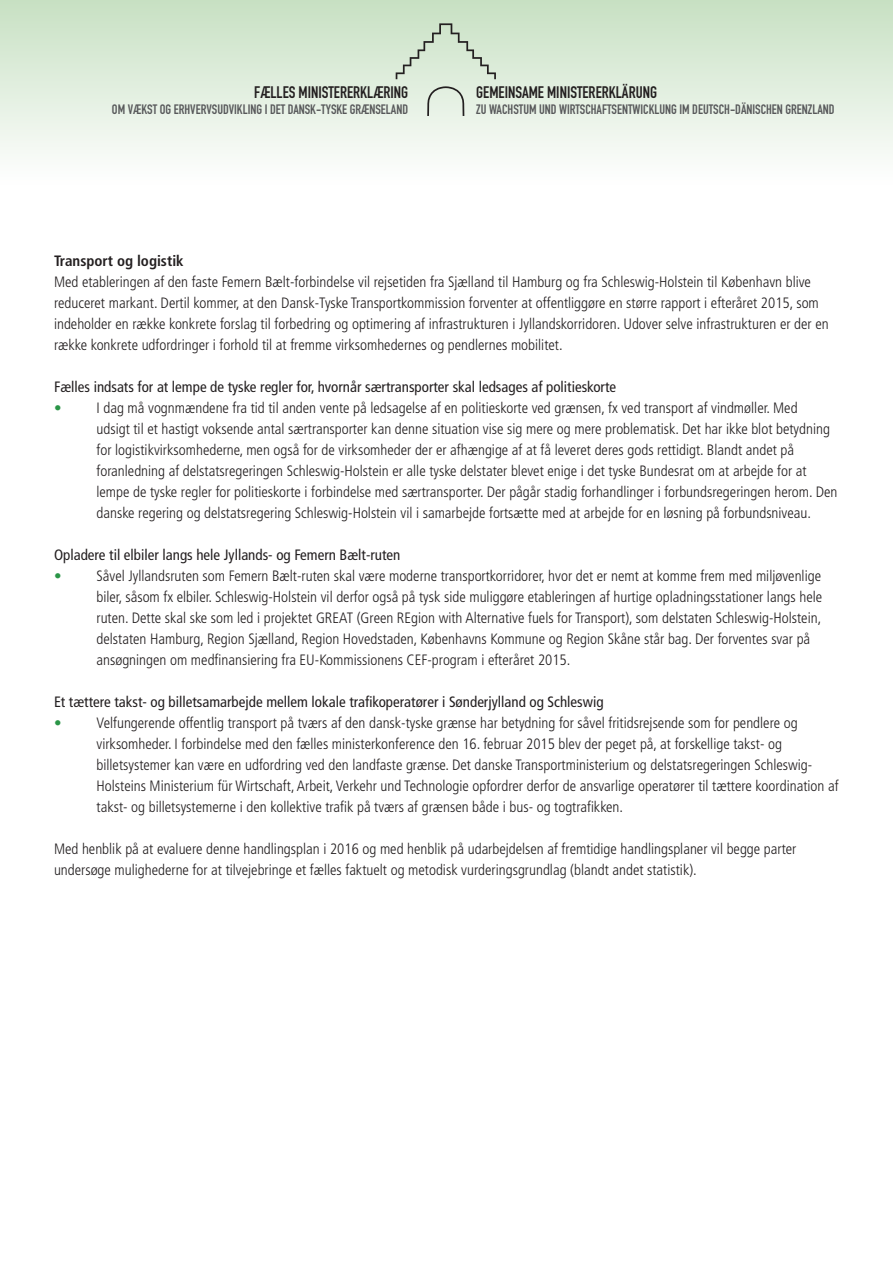
<style>
.page{position:relative;width:893px;height:1263px;background:#fff}
.page>*{position:absolute;margin:0;border:0;box-sizing:border-box;transform-origin:0 0}
.t1{font:16.5px "DIN Engschrift";color:#231f20}
.t2{font:300 condensed 15px/21px "Frutiger";color:#231f20}
.t3{font:condensed 15px "Frutiger";color:#231f20}
.t4{font:700 condensed 15px "Frutiger";color:#231f20}
.t5{font:13.5px "DIN Engschrift";color:#57585a}
.s1{color:#2a9547}
</style>
<div class="page">
<div style="left:0;top:0;width:893px;height:185px;background:linear-gradient(to bottom,#c7e0c3,#fff)"></div>
<svg style="left:396px;top:23px;width:100px;height:56px;background:#cadbc7"></svg>
<svg style="left:427px;top:86px;width:37px;height:30px"></svg>
<p class="t1" style="left:254px;top:82px;width:155px">FÆLLES MINISTERERKLÆRING</p>
<p class="t5" style="left:112px;top:102px;width:298px">OM VÆKST OG ERHVERVSUDVIKLING I DET DANSK-TYSKE GRÆNSELAND</p>
<p class="t1" style="left:476px;top:82px;width:182px">GEMEINSAME MINISTERERKLÄRUNG</p>
<p class="t5" style="left:476px;top:102px;width:360px">ZU WACHSTUM UND WIRTSCHAFTSENTWICKLUNG IM DEUTSCH-DÄNISCHEN GRENZLAND</p>
<p class="t4" style="left:54px;top:252px;width:131px">Transport og logistik</p>
<p class="t2" style="left:54px;top:272px;width:776px">Med etableringen af den faste Femern Bælt-forbindelse vil rejsetiden fra Sjælland til Hamburg og fra Schleswig-Holstein til København blive reduceret markant. Dertil kommer, at den Dansk-Tyske Transportkommission forventer at offentliggøre en større rapport i efteråret 2015, som indeholder en række konkrete forslag til forbedring og optimering af infrastrukturen i Jyllandskorridoren. Udover selve infrastrukturen er der en række konkrete udfordringer i forhold til at fremme virksomhedernes og pendlernes mobilitet.</p>
<p class="t3" style="left:54px;top:378px;width:564px">Fælles indsats for at lempe de tyske regler for, hvornår særtransporter skal ledsages af politieskorte</p>
<p class="t2" style="left:97px;top:398px;width:742px;text-indent:-43px"><span class="s1">•</span> I dag må vognmændene fra tid til anden vente på ledsagelse af en politieskorte ved grænsen, fx ved transport af vindmøller. Med<br>udsigt til et hastigt voksende antal særtransporter kan denne situation vise sig mere og mere problematisk. Det har ikke blot betydning for logistikvirksomhederne, men også for de virksomheder der er afhængige af at få leveret deres gods rettidigt. Blandt andet på foranledning af delstatsregeringen Schleswig-Holstein er alle tyske delstater blevet enige i det tyske Bundesrat om at arbejde for at lempe de tyske regler for politieskorte i forbindelse med særtransporter. Der pågår stadig forhandlinger i forbundsregeringen herom. Den danske regering og delstatsregering Schleswig-Holstein vil i samarbejde fortsætte med at arbejde for en løsning på forbundsniveau.</p>
<p class="t3" style="left:54px;top:546px;width:348px">Opladere til elbiler langs hele Jyllands- og Femern Bælt-ruten</p>
<p class="t2" style="left:97px;top:566px;width:727px;text-indent:-43px"><span class="s1">•</span> Såvel Jyllandsruten som Femern Bælt-ruten skal være moderne transportkorridorer, hvor det er nemt at komme frem med miljøvenlige biler, såsom fx elbiler. Schleswig-Holstein vil derfor også på tysk side muliggøre etableringen af hurtige opladningsstationer langs hele ruten. Dette skal ske som led i projektet GREAT (Green REgion with Alternative fuels for Transport), som delstaten Schleswig-Holstein, delstaten Hamburg, Region Sjælland, Region Hovedstaden, Københavns Kommune og Region Skåne står bag. Der forventes svar på ansøgningen om medfinansiering fra EU-Kommissionens CEF-program i efteråret 2015.</p>
<p class="t3" style="left:54px;top:693px;width:551px">Et tættere takst- og billetsamarbejde mellem lokale trafikoperatører i Sønderjylland og Schleswig</p>
<p class="t2" style="left:97px;top:713px;width:744px;text-indent:-43px"><span class="s1">•</span> Velfungerende offentlig transport på tværs af den dansk-tyske grænse har betydning for såvel fritidsrejsende som for pendlere og virksomheder. I forbindelse med den fælles ministerkonference den 16. februar 2015 blev der peget på, at forskellige takst- og billetsystemer kan være en udfordring ved den landfaste grænse. Det danske Transportministerium og delstatsregeringen Schleswig-Holsteins Ministerium für Wirtschaft, Arbeit, Verkehr und Technologie opfordrer derfor de ansvarlige operatører til tættere koordination af takst- og billetsystemerne i den kollektive trafik på tværs af grænsen både i bus- og togtrafikken.</p>
<p class="t2" style="left:54px;top:839px;width:744px">Med henblik på at evaluere denne handlingsplan i 2016 og med henblik på udarbejdelsen af fremtidige handlingsplaner vil begge parter undersøge mulighederne for at tilvejebringe et fælles faktuelt og metodisk vurderingsgrundlag (blandt andet statistik).</p>
</div>
